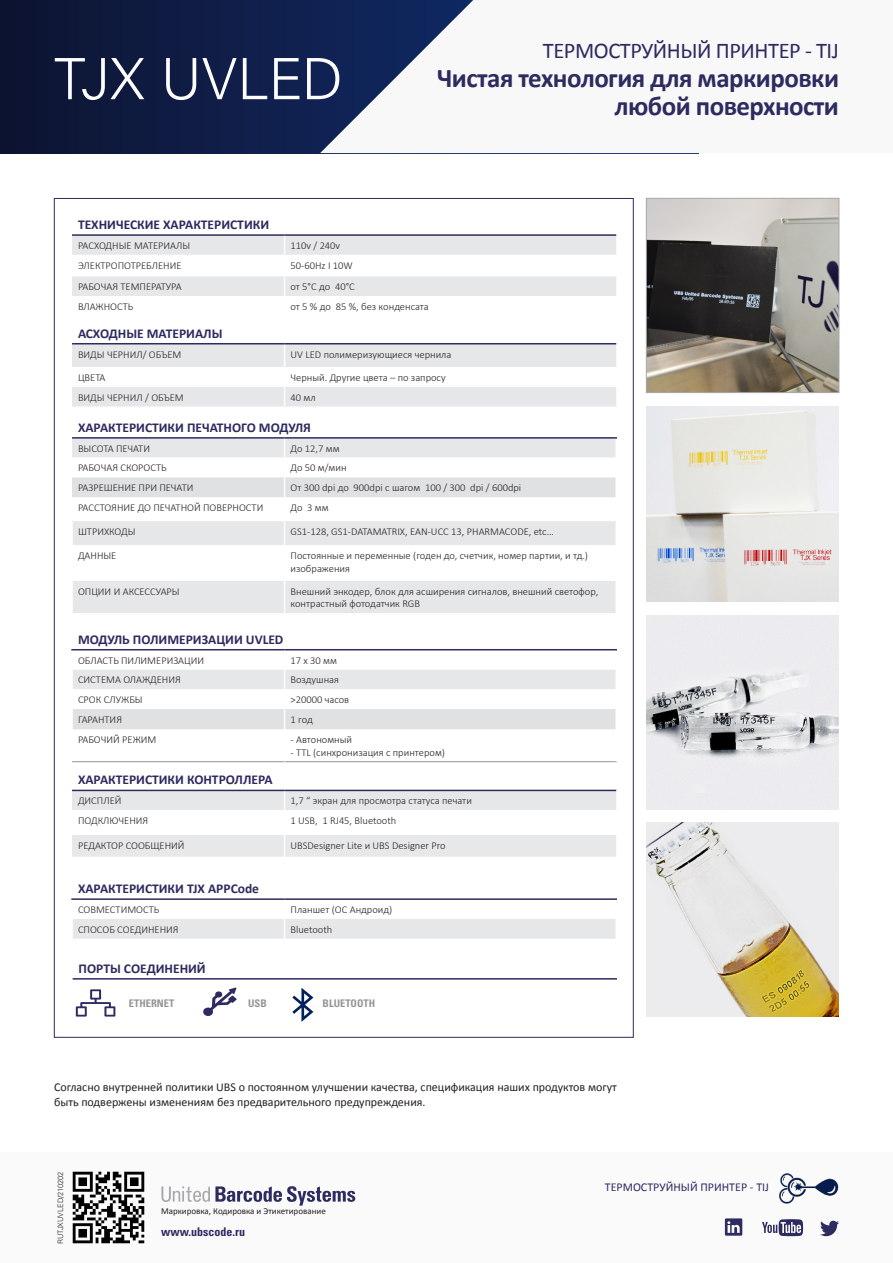
<style>
.page{position:relative;width:893px;height:1263px;background:#fff}
.page>*{position:absolute;margin:0;border:0;box-sizing:border-box;transform-origin:0 0}
.t1{font:300 57px "Univers";letter-spacing:-.005em;color:#fff}
.t2{font:700 27px/28.5px "Calibri";letter-spacing:-.02em;color:#2d2b60;text-align:right}
.t3{font:22.5px "Calibri";letter-spacing:-.02em;color:#2d2b60}
.t4{font:700 13.5px "Calibri";color:#2d2b60}
.t5{font:12px/15px "Calibri";color:#231f20}
.t6{font:12px "Calibri";color:#2d2b60}
.t7{font:700 condensed 12px "Univers";color:#2d2b60}
.t8{font:300 10.5px/12.6px "Calibri";color:#231f20}
.t9{font:700 condensed 10.5px "Univers";color:#939598}
.t10{font:9px "Calibri";color:#231f20}
.t11{font:300 7.5px "Univers";color:#231f20}
</style>
<div class="page">
<svg style="left:0;top:0;width:320px;height:153px;background:#0e1a41"></svg>
<svg style="left:320px;top:0;width:154px;height:153px"></svg>
<div style="left:0;top:1152px;width:893px;height:111px;background:#fafafa"></div>
<svg style="left:725px;top:1218px;width:17px;height:18px"></svg>
<svg style="left:762px;top:1219px;width:41px;height:17px"></svg>
<svg style="left:820px;top:1221px;width:19px;height:15px"></svg>
<img style="left:648px;top:200px;width:189px;height:191px">
<div style="left:646px;top:198px;width:193px;height:195px;border:1px solid #a8a9ad"></div>
<img style="left:646px;top:822px;width:193px;height:194px">
<img style="left:646px;top:615px;width:193px;height:194px">
<img style="left:646px;top:407px;width:193px;height:194px">
<hr style="left:73px;top:978px;width:544px;height:1px;background:#2d2b60">
<svg style="left:76px;top:989px;width:39px;height:27px"></svg>
<svg style="left:203px;top:987px;width:34px;height:29px"></svg>
<svg style="left:292px;top:988px;width:21px;height:34px"></svg>
<img style="left:779px;top:1173px;width:60px;height:31px">
<svg style="left:161px;top:1186px;width:194px;height:20px"></svg>
<div style="left:72px;top:236px;width:544px;height:19px;background:#e6e7e9"></div>
<svg style="left:72px;top:276px;width:544px;height:182px"></svg>
<svg style="left:72px;top:762px;width:544px;height:28px"></svg>
<svg style="left:72px;top:477px;width:543px;height:252px"></svg>
<svg style="left:284px;top:236px;width:1px;height:81px"></svg>
<svg style="left:284px;top:344px;width:1px;height:23px"></svg>
<svg style="left:72px;top:791px;width:544px;height:66px"></svg>
<hr style="left:72px;top:761px;width:213px;height:1px;background:#939598">
<hr style="left:285px;top:761px;width:332px;height:1px;background:#939598">
<hr style="left:72px;top:234px;width:213px;height:2px;background:#2d2b60">
<hr style="left:285px;top:234px;width:331px;height:2px;background:#2d2b60">
<hr style="left:72px;top:343px;width:213px;height:1px;background:#2d2b60">
<hr style="left:285px;top:343px;width:331px;height:1px;background:#2d2b60">
<hr style="left:72px;top:437px;width:213px;height:2px;background:#2d2b60">
<hr style="left:285px;top:437px;width:332px;height:2px;background:#2d2b60">
<hr style="left:72px;top:790px;width:213px;height:1px;background:#2d2b60">
<hr style="left:285px;top:790px;width:331px;height:1px;background:#2d2b60">
<svg style="left:615px;top:439px;width:1px;height:19px"></svg>
<hr style="left:71px;top:497px;width:2px;height:24px;background:#fff">
<hr style="left:71px;top:521px;width:2px;height:24px;background:#fff">
<svg style="left:284px;top:439px;width:1px;height:106px"></svg>
<hr style="left:71px;top:545px;width:2px;height:36px;background:#fff">
<hr style="left:284px;top:545px;width:1px;height:36px;background:#fff">
<svg style="left:71px;top:650px;width:2px;height:19px"></svg>
<hr style="left:71px;top:669px;width:2px;height:20px;background:#fff">
<hr style="left:71px;top:689px;width:2px;height:20px;background:#fff">
<hr style="left:71px;top:709px;width:2px;height:20px;background:#fff">
<svg style="left:284px;top:650px;width:1px;height:79px"></svg>
<hr style="left:71px;top:649px;width:214px;height:1px;background:#2d2b60">
<hr style="left:285px;top:649px;width:332px;height:1px;background:#2d2b60">
<hr style="left:71px;top:581px;width:2px;height:32px;background:#fff">
<hr style="left:284px;top:581px;width:1px;height:32px;background:#fff">
<svg style="left:284px;top:387px;width:1px;height:20px"></svg>
<div style="left:73px;top:919px;width:542px;height:20px;background:#e6e7e9"></div>
<hr style="left:71px;top:898px;width:214px;height:2px;background:#2d2b60">
<hr style="left:285px;top:898px;width:332px;height:2px;background:#2d2b60">
<img style="left:72px;top:1171px;width:73px;height:73px">
<p class="t1" style="left:54px;top:45px;width:290px">TJX UVLED</p>
<p class="t3" style="left:543px;top:37px;width:298px">ТЕРМОСТРУЙНЫЙ ПРИНТЕР - TIJ</p>
<p class="t2" style="left:437px;top:62px;width:403px">Чистая технология для маркировки любой поверхности</p>
<p class="t4" style="left:78px;top:215px;width:193px">ТЕХНИЧЕСКИЕ ХАРАКТЕРИСТИКИ</p>
<p class="t8" style="left:78px;top:239px;width:114px">РАСХОДНЫЕ МАТЕРИАЛЫ</p>
<p class="t8" style="left:290px;top:239px;width:51px">110v / 240v</p>
<p class="t8" style="left:78px;top:259px;width:105px">ЭЛЕКТРОПОТРЕБЛЕНИЕ</p>
<p class="t8" style="left:290px;top:259px;width:64px">50-60Hz I 10W</p>
<p class="t8" style="left:78px;top:280px;width:105px">РАБОЧАЯ ТЕМПЕРАТУРА</p>
<p class="t8" style="left:290px;top:280px;width:66px">от 5°C до 40°C</p>
<p class="t8" style="left:78px;top:300px;width:57px">ВЛАЖНОСТЬ</p>
<p class="t8" style="left:290px;top:300px;width:140px">от 5 % до 85 %, без конденсата</p>
<p class="t4" style="left:78px;top:324px;width:146px">АСХОДНЫЕ МАТЕРИАЛЫ</p>
<p class="t8" style="left:78px;top:348px;width:105px">ВИДЫ ЧЕРНИЛ/ ОБЪЕМ</p>
<p class="t8" style="left:290px;top:348px;width:162px">UV LED полимеризующиеся чернила</p>
<p class="t8" style="left:78px;top:371px;width:29px">ЦВЕТА</p>
<p class="t8" style="left:290px;top:371px;width:157px">Черный. Другие цвета – по запросу</p>
<p class="t8" style="left:78px;top:391px;width:107px">ВИДЫ ЧЕРНИЛ / ОБЪЕМ</p>
<p class="t8" style="left:290px;top:391px;width:27px">40 мл</p>
<p class="t4" style="left:78px;top:418px;width:234px">ХАРАКТЕРИСТИКИ ПЕЧАТНОГО МОДУЛЯ</p>
<p class="t8" style="left:78px;top:442px;width:73px">ВЫСОТА ПЕЧАТИ</p>
<p class="t8" style="left:290px;top:442px;width:51px">До 12,7 мм</p>
<p class="t8" style="left:78px;top:462px;width:90px">РАБОЧАЯ СКОРОСТЬ</p>
<p class="t8" style="left:290px;top:462px;width:58px">До 50 м/мин</p>
<p class="t8" style="left:78px;top:481px;width:117px">РАЗРЕШЕНИЕ ПРИ ПЕЧАТИ</p>
<p class="t8" style="left:290px;top:481px;width:232px">От 300 dpi до 900dpi с шагом 100 / 300 dpi / 600dpi</p>
<p class="t8" style="left:78px;top:501px;width:187px">РАССТОЯНИЕ ДО ПЕЧАТНОЙ ПОВЕРНОСТИ</p>
<p class="t8" style="left:290px;top:501px;width:40px">До 3 мм</p>
<p class="t8" style="left:78px;top:525px;width:59px">ШТРИХКОДЫ</p>
<p class="t8" style="left:290px;top:525px;width:265px">GS1-128, GS1-DATAMATRIX, EAN-UCC 13, PHARMACODE, etc…</p>
<p class="t8" style="left:78px;top:549px;width:40px">ДАННЫЕ</p>
<p class="t8" style="left:290px;top:549px;width:299px">Постоянные и переменные (годен до, счетчик, номер партии, и тд.) изображения</p>
<p class="t8" style="left:78px;top:585px;width:103px">ОПЦИИ И АКСЕССУАРЫ</p>
<p class="t8" style="left:290px;top:585px;width:309px">Внешний энкодер, блок для асширения сигналов, внешний светофор, контрастный фотодатчик RGB</p>
<p class="t4" style="left:78px;top:630px;width:207px">МОДУЛЬ ПОЛИМЕРИЗАЦИИ UVLED</p>
<p class="t8" style="left:78px;top:654px;width:128px">ОБЛАСТЬ ПИЛИМЕРИЗАЦИИ</p>
<p class="t8" style="left:290px;top:654px;width:48px">17 х 30 мм</p>
<p class="t8" style="left:78px;top:673px;width:104px">СИСТЕМА ОЛАЖДЕНИЯ</p>
<p class="t8" style="left:290px;top:673px;width:50px">Воздушная</p>
<p class="t8" style="left:78px;top:693px;width:66px">СРОК СЛУЖБЫ</p>
<p class="t8" style="left:290px;top:693px;width:60px">&gt;20000 часов</p>
<p class="t8" style="left:78px;top:713px;width:46px">ГАРАНТИЯ</p>
<p class="t8" style="left:290px;top:713px;width:24px">1 год</p>
<p class="t8" style="left:78px;top:733px;width:80px">РАБОЧИЙ РЕЖИМ</p>
<p class="t8" style="left:290px;top:733px;width:63px">- Автономный</p>
<p class="t8" style="left:290px;top:746px;width:156px">- TTL (синхронизация с принтером)</p>
<p class="t4" style="left:78px;top:770px;width:196px">ХАРАКТЕРИСТИКИ КОНТРОЛЛЕРА</p>
<p class="t8" style="left:78px;top:794px;width:45px">ДИСПЛЕЙ</p>
<p class="t8" style="left:290px;top:794px;width:183px">1,7 “ экран для просмотра статуса печати</p>
<p class="t8" style="left:78px;top:814px;width:72px">ПОДКЛЮЧЕНИЯ</p>
<p class="t8" style="left:290px;top:814px;width:107px">1 USB, 1 RJ45, Bluetooth</p>
<p class="t8" style="left:78px;top:839px;width:108px">РЕДАКТОР СООБЩЕНИЙ</p>
<p class="t8" style="left:290px;top:839px;width:157px">UBSDesigner Lite и UBS Designer Pro</p>
<p class="t4" style="left:78px;top:879px;width:183px">ХАРАКТЕРИСТИКИ TJX APPCode</p>
<p class="t8" style="left:78px;top:903px;width:83px">СОВМЕСТИМОСТЬ</p>
<p class="t8" style="left:290px;top:903px;width:103px">Планшет (ОС Андроид)</p>
<p class="t8" style="left:78px;top:923px;width:102px">СПОСОБ СОЕДИНЕНИЯ</p>
<p class="t8" style="left:290px;top:923px;width:43px">Bluetooth</p>
<p class="t4" style="left:79px;top:959px;width:129px">ПОРТЫ СОЕДИНЕНИЙ</p>
<p class="t9" style="left:129px;top:997px;width:47px">ETHERNET</p>
<p class="t9" style="left:248px;top:997px;width:20px">USB</p>
<p class="t9" style="left:323px;top:997px;width:54px">BLUETOOTH</p>
<p class="t5" style="left:54px;top:1079px;width:564px">Согласно внутренней политики UBS о постоянном улучшении качества, спецификация наших продуктов могут быть подвержены изменениям без предварительного предупреждения.</p>
<p class="t11" style="left:56px;top:1243px;width:74px;rotate:-90deg">RUTJXUVLED/210202</p>
<p class="t10" style="left:161px;top:1206px;width:166px">Маркировка, Кодировка и Этикетирование</p>
<p class="t7" style="left:161px;top:1224px;width:86px">www.ubscode.ru</p>
<p class="t6" style="left:605px;top:1180px;width:166px">ТЕРМОСТРУЙНЫЙ ПРИНТЕР - TIJ</p>
</div>
